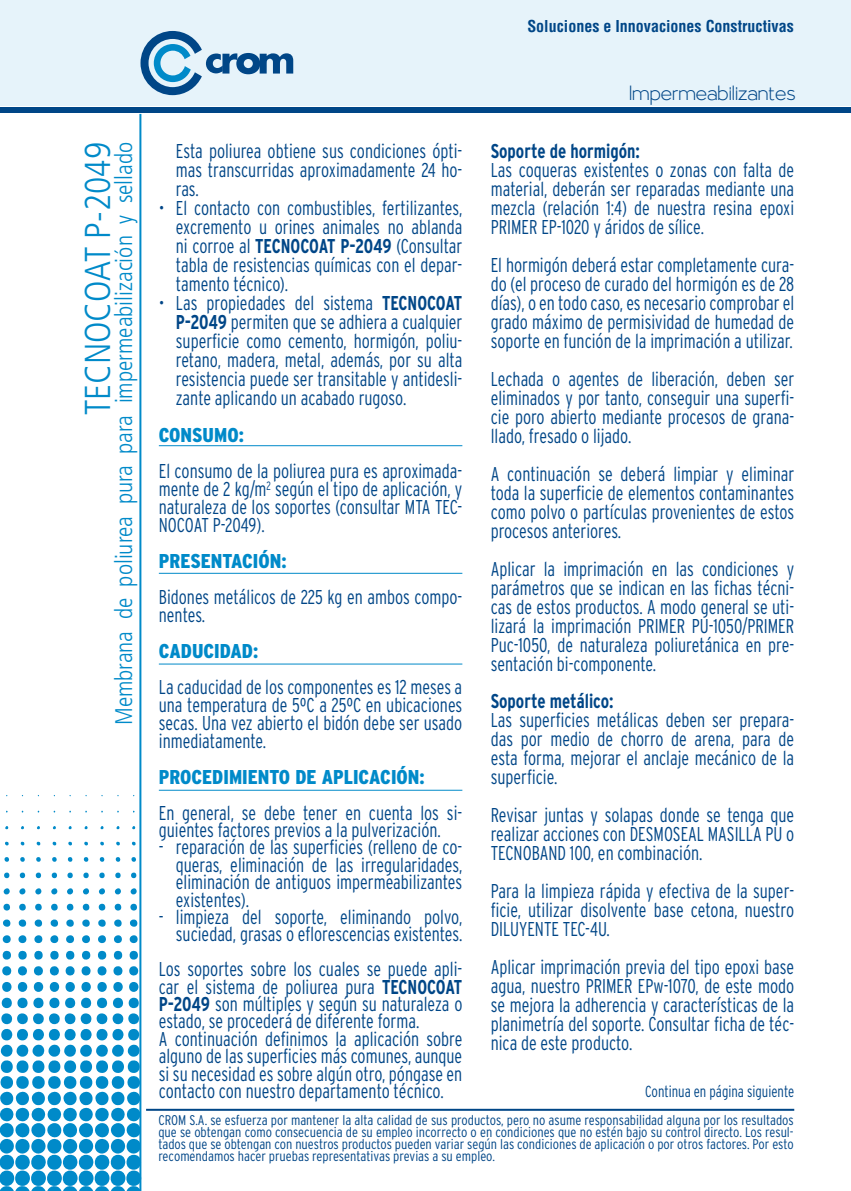
<style>
.page{position:relative;width:851px;height:1191px;background:#fff}
.page>*{position:absolute;margin:0;border:0;box-sizing:border-box;transform-origin:0 0}
.t1{font:300 condensed 36px "Frutiger";color:#008ac9}
.t2{font:28px "Larke";color:#004687}
.t3{font:300 condensed 24px "Frutiger";color:#008ac9}
.t4{font:300 condensed 20px/19px "Interstate";color:#004687;text-align:justify;scale:.9 1}
.t5{font:900 condensed 20px "Interstate";color:#008ac9}
.t6{font:700 condensed 20px "Interstate";color:#004687;scale:.9 1}
.t7{font:700 condensed 16px "Helvetica";color:#004687}
.t8{font:300 condensed 16px "Interstate";color:#004687;scale:.9 1}
.t9{font:300 condensed 14px/12px "Interstate";color:#004687;text-align:justify}
.s1{font-weight:700}
</style>
<div class="page">
<div style="left:0;top:0;width:850px;height:106px;background:#e6f3fa"></div>
<svg style="left:140px;top:31px;width:153px;height:64px"></svg>
<div style="left:0;top:108px;width:850px;height:5px;background:#004687"></div>
<svg style="left:5px;top:841px;width:4px;height:5px"></svg>
<svg style="left:4px;top:857px;width:5px;height:5px"></svg>
<svg style="left:4px;top:872px;width:6px;height:7px"></svg>
<svg style="left:3px;top:888px;width:7px;height:7px"></svg>
<svg style="left:3px;top:903px;width:7px;height:7px"></svg>
<svg style="left:20px;top:841px;width:5px;height:5px"></svg>
<svg style="left:20px;top:857px;width:5px;height:5px"></svg>
<svg style="left:19px;top:872px;width:6px;height:7px"></svg>
<svg style="left:19px;top:888px;width:7px;height:7px"></svg>
<svg style="left:19px;top:903px;width:7px;height:7px"></svg>
<svg style="left:36px;top:841px;width:5px;height:5px"></svg>
<svg style="left:36px;top:857px;width:5px;height:5px"></svg>
<svg style="left:35px;top:872px;width:6px;height:7px"></svg>
<svg style="left:35px;top:888px;width:7px;height:7px"></svg>
<svg style="left:35px;top:903px;width:7px;height:7px"></svg>
<svg style="left:52px;top:841px;width:4px;height:5px"></svg>
<svg style="left:52px;top:857px;width:5px;height:5px"></svg>
<svg style="left:51px;top:872px;width:6px;height:7px"></svg>
<svg style="left:51px;top:888px;width:7px;height:7px"></svg>
<svg style="left:51px;top:903px;width:7px;height:7px"></svg>
<svg style="left:68px;top:841px;width:4px;height:5px"></svg>
<svg style="left:67px;top:857px;width:6px;height:5px"></svg>
<svg style="left:67px;top:872px;width:6px;height:7px"></svg>
<svg style="left:67px;top:888px;width:6px;height:7px"></svg>
<svg style="left:66px;top:903px;width:8px;height:7px"></svg>
<svg style="left:84px;top:841px;width:4px;height:5px"></svg>
<svg style="left:83px;top:857px;width:6px;height:5px"></svg>
<svg style="left:83px;top:872px;width:6px;height:7px"></svg>
<svg style="left:83px;top:888px;width:6px;height:7px"></svg>
<svg style="left:82px;top:903px;width:8px;height:7px"></svg>
<svg style="left:100px;top:841px;width:4px;height:5px"></svg>
<svg style="left:99px;top:857px;width:6px;height:5px"></svg>
<svg style="left:99px;top:872px;width:6px;height:7px"></svg>
<svg style="left:98px;top:888px;width:7px;height:7px"></svg>
<svg style="left:98px;top:903px;width:8px;height:7px"></svg>
<svg style="left:116px;top:841px;width:4px;height:5px"></svg>
<svg style="left:115px;top:857px;width:5px;height:5px"></svg>
<svg style="left:115px;top:872px;width:6px;height:7px"></svg>
<svg style="left:114px;top:888px;width:7px;height:7px"></svg>
<svg style="left:114px;top:903px;width:8px;height:7px"></svg>
<svg style="left:2px;top:919px;width:112px;height:57px"></svg>
<svg style="left:0;top:982px;width:124px;height:209px"></svg>
<svg style="left:132px;top:841px;width:4px;height:5px"></svg>
<svg style="left:131px;top:857px;width:5px;height:5px"></svg>
<svg style="left:131px;top:872px;width:6px;height:7px"></svg>
<svg style="left:130px;top:888px;width:7px;height:7px"></svg>
<svg style="left:130px;top:903px;width:7px;height:7px"></svg>
<svg style="left:114px;top:919px;width:25px;height:57px"></svg>
<svg style="left:124px;top:982px;width:18px;height:209px"></svg>
<hr style="left:146px;top:1108px;width:648px;height:2px;background:#004687">
<hr style="left:139px;top:114px;width:2px;height:1077px;background:#008ac9">
<hr style="left:159px;top:445px;width:303px;height:1px;background:#008ac9">
<hr style="left:159px;top:573px;width:303px;height:1px;background:#008ac9">
<hr style="left:159px;top:663px;width:303px;height:1px;background:#008ac9">
<hr style="left:159px;top:789px;width:303px;height:1px;background:#008ac9">
<p class="t7" style="left:527px;top:16px;width:268px">Soluciones e Innovaciones Constructivas</p>
<h1 class="t1" style="left:77px;top:415px;width:274px;rotate:-90deg">TECNOCOAT P-2049</h1>
<p class="t3" style="left:110px;top:725px;width:585px;rotate:-90deg">Membrana de poliurea pura para impermeabilización y sellado</p>
<p class="t4" style="left:176px;top:141px;width:320px">Esta poliurea obtiene sus condiciones ópti&shy;mas transcurridas aproximadamente 24 ho&shy;ras.</p>
<p class="t4" style="left:176px;top:198px;width:320px;text-indent:-17px">• El contacto con combustibles, fertilizantes, excremento u orines animales no ablanda ni corroe al <span class="s1">TECNOCOAT P-2049</span> (Consultar tabla de resistencias químicas con el depar&shy;tamento técnico).</p>
<p class="t4" style="left:176px;top:293px;width:320px;text-indent:-17px">• Las propiedades del sistema <span class="s1">TECNOCOAT P-2049</span> permiten que se adhiera a cualquier superficie como cemento, hormigón, poliu&shy;retano, madera, metal, además, por su alta resistencia puede ser transitable y antidesli&shy;zante aplicando un acabado rugoso.</p>
<p class="t5" style="left:159px;top:424px;width:86px">CONSUMO:</p>
<p class="t4" style="left:159px;top:462px;width:339px;line-height:18px">El consumo de la poliurea pura es aproximada&shy;mente de 2 kg/m<sup>2</sup> según el tipo de aplicación, y naturaleza de los soportes (consultar MTA TEC-NOCOAT P-2049).</p>
<p class="t5" style="left:159px;top:550px;width:129px">PRESENTACIÓN:</p>
<p class="t4" style="left:159px;top:588px;width:339px;line-height:18px">Bidones metálicos de 225 kg en ambos compo&shy;nentes.</p>
<p class="t5" style="left:159px;top:640px;width:101px">CADUCIDAD:</p>
<p class="t4" style="left:159px;top:678px;width:339px;line-height:18px">La caducidad de los componentes es 12 meses a una temperatura de 5ºC a 25ºC en ubicaciones secas. Una vez abierto el bidón debe ser usado inmediatamente.</p>
<p class="t5" style="left:159px;top:766px;width:267px">PROCEDIMIENTO DE APLICACIÓN:</p>
<p class="t4" style="left:159px;top:803px;width:338px;line-height:17.4px">En general, se debe tener en cuenta los si&shy;guientes factores previos a la pulverización.</p>
<p class="t4" style="left:176px;top:838px;width:320px;line-height:17.4px;text-indent:-17px">- reparación de las superficies (relleno de co&shy;queras, eliminación de las irregularidades, eliminación de antiguos impermeabilizantes existentes).</p>
<p class="t4" style="left:159px;top:908px;width:339px;line-height:17.4px;text-align:right">- limpieza del soporte, eliminando polvo, suciedad, grasas o eflorescencias existentes.</p>
<p class="t4" style="left:159px;top:960px;width:339px;line-height:17.4px;text-align:left">Los soportes sobre los cuales se puede apli&shy;car el sistema de poliurea pura <span class="s1">TECNOCOAT P-2049</span> son múltiples y según su naturaleza o estado, se procederá de diferente forma.<br>A continuación definimos la aplicación sobre alguno de las superficies más comunes, aunque si su necesidad es sobre algún otro, póngase en contacto con nuestro departamento técnico.</p>
<h2 class="t2" style="left:629px;top:73px;width:168px">Impermeabilizantes</h2>
<p class="t6" style="left:490px;top:140px;width:167px">Soporte de hormigón:</p>
<p class="t4" style="left:490px;top:160px;width:339px">Las coqueras existentes o zonas con falta de material, deberán ser reparadas mediante una mezcla (relación 1:4) de nuestra resina epoxi PRIMER EP-1020 y áridos de sílice.</p>
<p class="t4" style="left:490px;top:255px;width:339px">El hormigón deberá estar completamente cura&shy;do (el proceso de curado del hormigón es de 28 días), o en todo caso, es necesario comprobar el grado máximo de permisividad de humedad de soporte en función de la imprimación a utilizar.</p>
<p class="t4" style="left:490px;top:369px;width:339px">Lechada o agentes de liberación, deben ser eliminados y por tanto, conseguir una superfi&shy;cie poro abierto mediante procesos de grana&shy;llado, fresado o lijado.</p>
<p class="t4" style="left:490px;top:464px;width:339px">A continuación se deberá limpiar y eliminar toda la superficie de elementos contaminantes como polvo o partículas provenientes de estos procesos anteriores.</p>
<p class="t4" style="left:490px;top:559px;width:339px">Aplicar la imprimación en las condiciones y parámetros que se indican en las fichas técni&shy;cas de estos productos. A modo general se uti&shy;lizará la imprimación PRIMER PU-1050/PRIMER Puc-1050, de naturaleza poliuretánica en pre&shy;sentación bi-componente.</p>
<p class="t6" style="left:490px;top:690px;width:138px">Soporte metálico:</p>
<p class="t4" style="left:490px;top:710px;width:339px">Las superficies metálicas deben ser prepara&shy;das por medio de chorro de arena, para de esta forma, mejorar el anclaje mecánico de la superficie.</p>
<p class="t4" style="left:490px;top:805px;width:339px">Revisar juntas y solapas donde se tenga que realizar acciones con DESMOSEAL MASILLA PU o TECNOBAND 100, en combinación.</p>
<p class="t4" style="left:490px;top:881px;width:338px">Para la limpieza rápida y efectiva de la super&shy;ficie, utilizar disolvente base cetona, nuestro DILUYENTE TEC-4U.</p>
<p class="t4" style="left:490px;top:957px;width:339px">Aplicar imprimación previa del tipo epoxi base agua, nuestro PRIMER EPw-1070, de este modo se mejora la adherencia y características de la planimetría del soporte. Consultar ficha de téc&shy;nica de este producto.</p>
<p class="t8" style="left:645px;top:1082px;width:167px">Continua en página siguiente</p>
<p class="t9" style="left:158px;top:1114px;width:636px">CROM S.A. se esfuerza por mantener la alta calidad de sus productos, pero no asume responsabilidad alguna por los resultados que se obtengan como consecuencia de su empleo incorrecto o en condiciones que no estén bajo su control directo. Los resul&shy;tados que se obtengan con nuestros productos pueden variar según las condiciones de aplicación o por otros factores. Por esto recomendamos hacer pruebas representativas previas a su empleo.</p>
</div>
